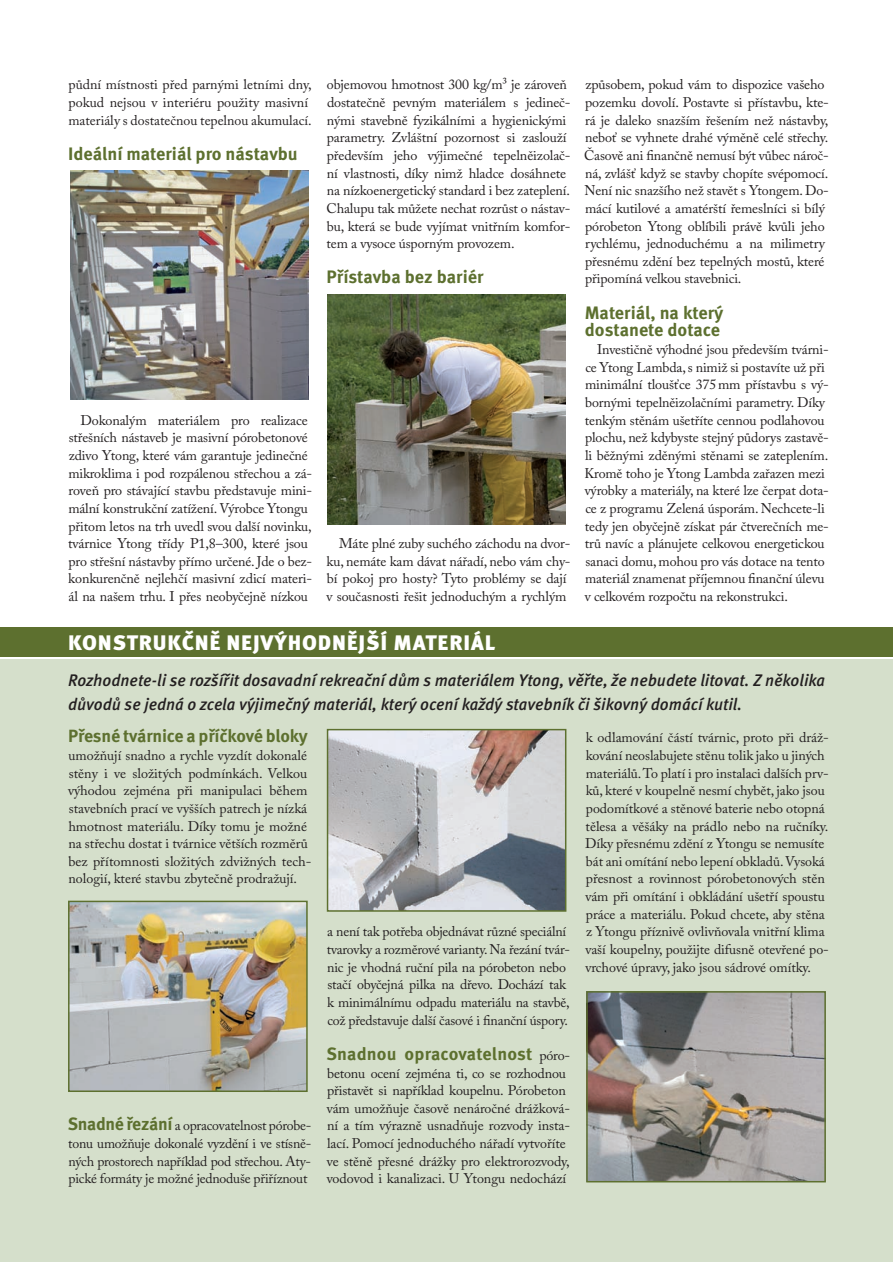
<style>
.page{position:relative;width:893px;height:1262px;background:#fff}
.page>*{position:absolute;margin:0;border:0;box-sizing:border-box;transform-origin:0 0}
.t1{font:900 21px "Meta Pro";letter-spacing:.04em;color:#fff}
.t2{font:700 18px/17.7px "Meta Pro";color:#5d702f}
.t3{font:700 17.7px "Meta Pro";letter-spacing:-.01em;color:#5d702f}
.t4{font:700 17.7px "Meta Pro";letter-spacing:.01em;color:#5d702f}
.t5{font:italic 500 16.8px/24px "Meta Pro";color:#231f20}
.t6{font:13.95px/17.7px "Adobe Caslon Pro";letter-spacing:-.01em;color:#231f20}
.s1{font-family:"Meta Pro";font-weight:700;font-size:17.7px;color:#5d702f}
.s2{font-family:"Adobe Caslon Pro";font-weight:400;font-size:13.95px;color:#231f20}
</style>
<div class="page">
<div style="left:0;top:659px;width:893px;height:603px;background:#d5dfcb"></div>
<div style="left:0;top:627px;width:893px;height:30px;background:#5d702f"></div>
<img style="left:71px;top:904px;width:234px;height:185px">
<div style="left:68px;top:901px;width:240px;height:191px;border:2px solid #5d702f"></div>
<img style="left:589px;top:994px;width:234px;height:185px">
<div style="left:586px;top:991px;width:240px;height:191px;border:2px solid #5d702f"></div>
<img style="left:330px;top:732px;width:233px;height:177px">
<div style="left:327px;top:729px;width:239px;height:183px;border:2px solid #5d702f"></div>
<img style="left:70px;top:170px;width:238px;height:230px">
<img style="left:327px;top:295px;width:239px;height:229px">
<p class="t6" style="left:68px;top:77px;width:245px">půdní místnosti před parnými letními dny, pokud nejsou v interiéru použity masivní materiály s dostatečnou tepelnou akumulací.</p>
<p class="t2" style="left:68px;top:146px;width:231px">Ideální materiál pro nástavbu</p>
<p class="t6" style="left:326px;top:77px;width:245px">objemovou hmotnost 300 kg/m³ je zároveň dostatečně pevným materiálem s jedineč&shy;nými stavebně fyzikálními a hygienickými parametry. Zvláštní pozornost si zaslouží především jeho výjimečné tepelněizolač&shy;ní vlastnosti, díky nimž hladce dosáhnete na nízkoenergetický standard i bez zateplení.<br>Chalupu tak můžete nechat rozrůst o nástav&shy;bu, která se bude vyjímat vnitřním komfor&shy;tem a vysoce úsporným provozem.</p>
<p class="t2" style="left:327px;top:270px;width:158px">Přístavba bez bariér</p>
<p class="t6" style="left:68px;top:413px;width:246px;text-align:center">Dokonalým materiálem pro realizace střešních nástaveb je masivní pórobetonové zdivo Ytong, které vám garantuje jedinečné mikroklima i pod rozpálenou střechou a zá&shy;roveň pro stávající stavbu představuje mini&shy;mální konstrukční zatížení. Výrobce Ytongu přitom letos na trh uvedl svou další novinku, tvárnice Ytong třídy P1,8–300, které jsou pro střešní nástavby přímo určené. Jde o bez&shy;konkurenčně nejlehčí masivní zdicí materi&shy;ál na našem trhu. I přes neobyčejně nízkou</p>
<p class="t6" style="left:326px;top:536px;width:246px;text-indent:13px">Máte plné zuby suchého záchodu na dvor&shy;ku, nemáte kam dávat nářadí, nebo vám chy&shy;bí pokoj pro hosty? Tyto problémy se dají v současnosti řešit jednoduchým a rychlým</p>
<h1 class="t1" style="left:68px;top:635px;width:428px">KONSTRUKČNĚ NEJVÝHODNĚJŠÍ MATERIÁL</h1>
<p class="t6" style="left:584px;top:77px;width:246px">způsobem, pokud vám to dispozice vašeho pozemku dovolí. Postavte si přístavbu, kte&shy;rá je daleko snazším řešením než nástavby, neboť se vyhnete drahé výměně celé střechy.<br>Časově ani finančně nemusí být vůbec nároč&shy;ná, zvlášť když se stavby chopíte svépomocí.<br>Není nic snazšího než stavět s Ytongem. Do&shy;mácí kutilové a amatérští řemeslníci si bílý pórobeton Ytong oblíbili právě kvůli jeho rychlému, jednoduchému a na milimetry přesnému zdění bez tepelných mostů, které připomíná velkou stavebnici.</p>
<p class="t2" style="left:585px;top:305px;width:140px">Materiál, na který dostanete dotace</p>
<p class="t6" style="left:584px;top:342px;width:246px;text-indent:13px">Investičně výhodné jsou především tvárni&shy;ce Ytong Lambda, s nimiž si postavíte už při minimální tloušťce 375 mm přístavbu s vý&shy;bornými tepelněizolačními parametry. Díky tenkým stěnám ušetříte cennou podlahovou plochu, než kdybyste stejný půdorys zastavě&shy;li běžnými zděnými stěnami se zateplením.<br>Kromě toho je Ytong Lambda zařazen mezi výrobky a materiály, na které lze čerpat dota&shy;ce z programu Zelená úsporám. Nechcete-li tedy jen obyčejně získat pár čtverečních me&shy;trů navíc a plánujete celkovou energetickou sanaci domu, mohou pro vás dotace na tento materiál znamenat příjemnou finanční úlevu v celkovém rozpočtu na rekonstrukci.</p>
<p class="t5" style="left:68px;top:669px;width:758px">Rozhodnete-li se rozšířit dosavadní rekreační dům s materiálem Ytong, věřte, že nebudete litovat. Z několika důvodů se jedná o zcela výjimečný materiál, který ocení každý stavebník či šikovný domácí kutil.</p>
<p class="t3" style="left:68px;top:729px;width:241px">Přesné tvárnice a příčkové bloky</p>
<p class="t6" style="left:68px;top:748px;width:245px">umožňují snadno a rychle vyzdít dokonalé stěny i ve složitých podmínkách. Velkou výhodou zejména při manipulaci během stavebních prací ve vyšších patrech je nízká hmotnost materiálu. Díky tomu je možné na střechu dostat i tvárnice větších rozměrů bez přítomnosti složitých zdvižných tech&shy;nologií, které stavbu zbytečně prodražují.</p>
<p class="t6" style="left:68px;top:1118px;width:245px;text-align:justify"><span class="s1">Snadné řezání</span> a opracovatelnost pórobe&shy;tonu umožňuje dokonalé vyzdění i ve stísně&shy;ných prostorech například pod střechou. Aty&shy;pické formáty je možné jednoduše přiříznout</p>
<p class="t6" style="left:327px;top:924px;width:245px">a není tak potřeba objednávat různé speciální tvarovky a rozměrové varianty. Na řezání tvár&shy;nic je vhodná ruční pila na pórobeton nebo stačí obyčejná pilka na dřevo. Dochází tak k minimálnímu odpadu materiálu na stavbě, což představuje další časové i finanční úspory.</p>
<p class="t4" style="left:326px;top:1047px;width:245px">Snadnou opracovatelnost <span class="s2">póro-</span></p>
<p class="t6" style="left:327px;top:1066px;width:245px">betonu ocení zejména ti, co se rozhodnou přistavět si například koupelnu. Pórobeton vám umožňuje časově nenáročné drážková&shy;ní a tím výrazně usnadňuje rozvody insta&shy;lací. Pomocí jednoduchého nářadí vytvoříte ve stěně přesné drážky pro elektrorozvody, vodovod i kanalizaci. U Ytongu nedochází</p>
<p class="t6" style="left:585px;top:730px;width:245px">k odlamování částí tvárnic, proto při dráž&shy;kování neoslabujete stěnu tolik jako u jiných materiálů. To platí i pro instalaci dalších prv&shy;ků, které v koupelně nesmí chybět, jako jsou podomítkové a stěnové baterie nebo otopná tělesa a věšáky na prádlo nebo na ručníky.<br>Díky přesnému zdění z Ytongu se nemusíte bát ani omítání nebo lepení obkladů. Vysoká přesnost a rovinnost pórobetonových stěn vám při omítání i obkládání ušetří spoustu práce a materiálu. Pokud chcete, aby stěna z Ytongu příznivě ovlivňovala vnitřní klima vaší koupelny, použijte difusně otevřené po&shy;vrchové úpravy, jako jsou sádrové omítky.</p>
</div>
